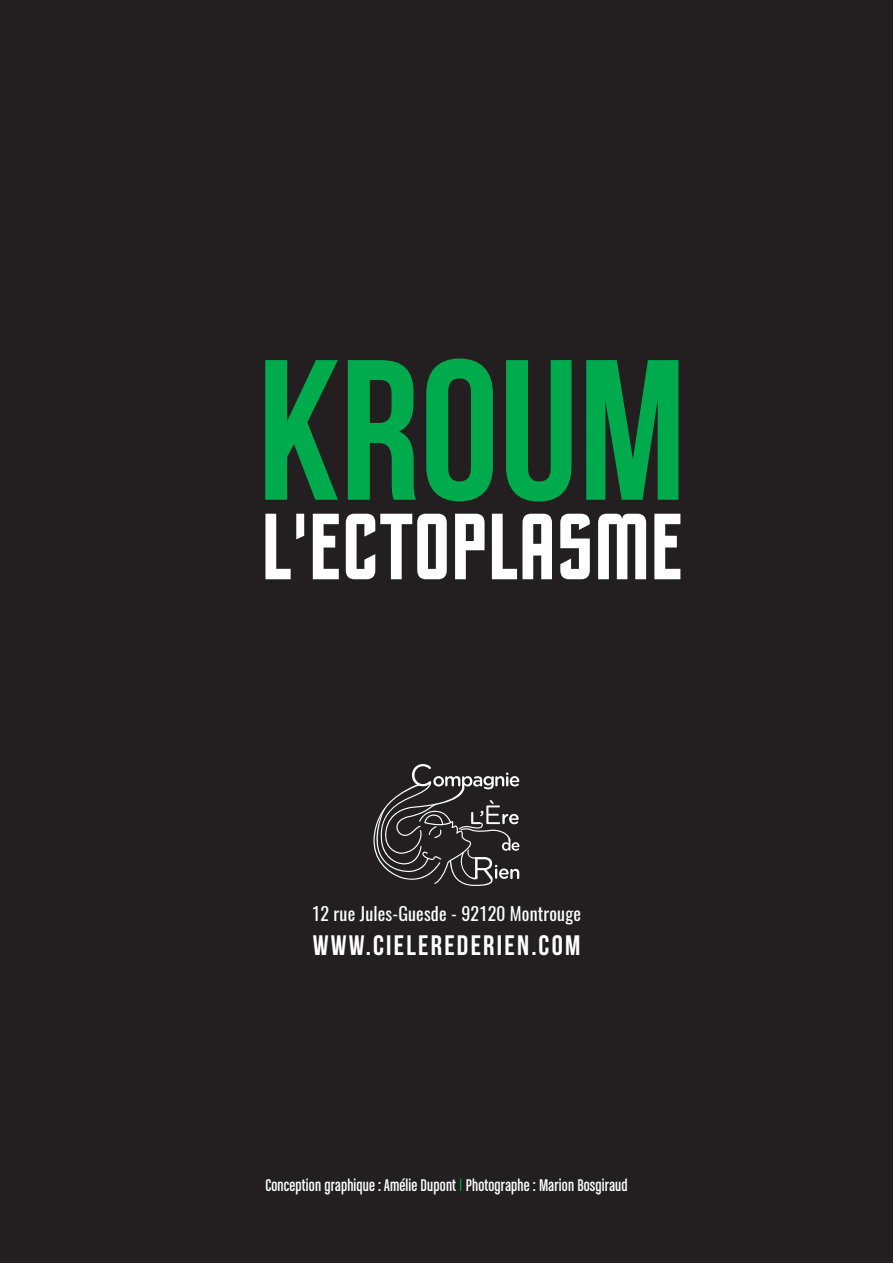
<style>
.page{position:relative;width:893px;height:1263px;background:#231f20}
.page>*{position:absolute;margin:0;border:0;box-sizing:border-box;transform-origin:0 0}
.t1{font:700 28.2px "Bebas Neue";letter-spacing:.08em;color:#fff}
.t2{font:18px "Chalet Comprime Cologne Sixty";letter-spacing:.01em;color:#fff}
.t3{font:18px "Oswald";letter-spacing:.01em;color:#fff}
.s1{color:#00ab4d}
</style>
<div class="page">
<svg style="left:373px;top:764px;width:146px;height:122px"></svg>
<svg style="left:265px;top:514px;width:415px;height:65px"></svg>
<svg style="left:265px;top:358px;width:413px;height:143px;fill:#00ab4d"></svg>
<p class="t3" style="left:312px;top:901px;width:270px">12 rue Jules-Guesde - 92120 Montrouge</p>
<h1 class="t1" style="left:313px;top:930px;width:269px">WWW.CIELEREDERIEN.COM</h1>
<p class="t2" style="left:265px;top:1175px;width:364px">Conception graphique : Amélie Dupont <span class="s1">|</span> Photographe : Marion Bosgiraud</p>
</div>
